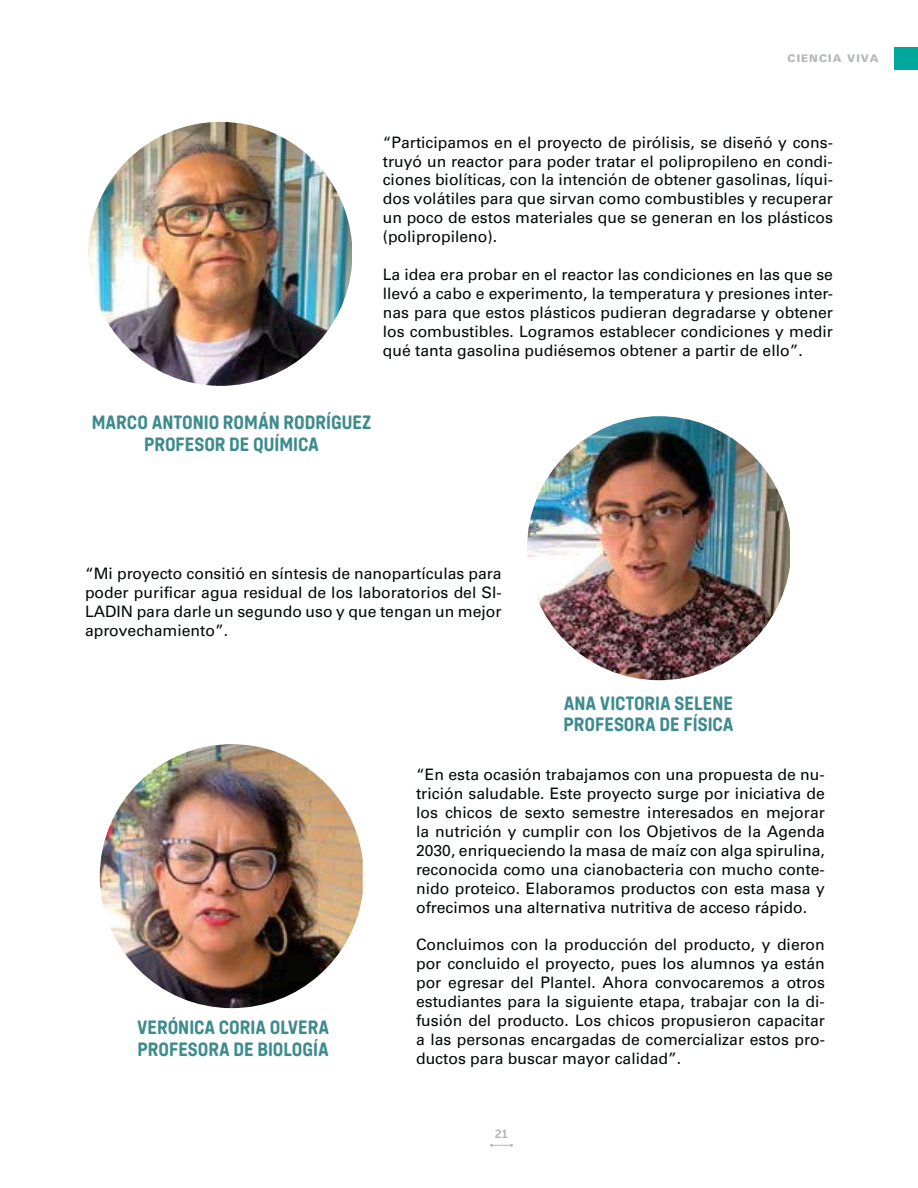
<style>
.page{position:relative;width:918px;height:1188px;background:#fff}
.page>*{position:absolute;margin:0;border:0;box-sizing:border-box;transform-origin:0 0}
.t1{font:18px/21.6px "Colatera Soft";color:#3e8b8d}
.t2{font:15.75px/18.9px "Univers LT 55 Rm";color:#030806;text-align:justify}
.t3{font:12px "Museo Sans 700";color:#b4b6b8}
.t4{font:10.5px "Univers LT 75 Blk";letter-spacing:.1em;color:#b4b6b8}
</style>
<div class="page">
<svg style="left:490px;top:1144px;width:23px;height:3px"></svg>
<div style="left:895px;top:47px;width:23px;height:23px;background:#00a79b"></div>
<img style="left:100px;top:744px;width:263px;height:264px">
<img style="left:88px;top:122px;width:264px;height:264px;border-radius:129px">
<img style="left:527px;top:416px;width:263px;height:264px">
<p class="t4" style="left:787px;top:52px;width:92px">CIENCIA VIVA</p>
<p class="t2" style="left:383px;top:133px;width:452px">“Participamos en el proyecto de pirólisis, se diseñó y cons&shy;truyó un reactor para poder tratar el polipropileno en condi&shy;ciones biolíticas, con la intención de obtener gasolinas, líqui&shy;dos volátiles para que sirvan como combustibles y recuperar un poco de estos materiales que se generan en los plásticos (polipropileno).</p>
<p class="t2" style="left:383px;top:265px;width:452px">La idea era probar en el reactor las condiciones en las que se llevó a cabo e experimento, la temperatura y presiones inter&shy;nas para que estos plásticos pudieran degradarse y obtener los combustibles. Logramos establecer condiciones y medir qué tanta gasolina pudiésemos obtener a partir de ello”.</p>
<p class="t1" style="left:92px;top:412px;width:281px;text-align:center">MARCO ANTONIO ROMÁN RODRÍGUEZ<br>PROFESOR DE QUÍMICA</p>
<p class="t2" style="left:85px;top:564px;width:418px">“Mi proyecto consitió en síntesis de nanopartículas para poder purificar agua residual de los laboratorios del SI-LADIN para darle un segundo uso y que tengan un mejor aprovechamiento”.</p>
<p class="t1" style="left:564px;top:692px;width:171px">ANA VICTORIA SELENE<br>PROFESORA DE FÍSICA</p>
<p class="t1" style="left:137px;top:1017px;width:194px">VERÓNICA CORIA OLVERA<br>PROFESORA DE BIOLOGÍA</p>
<p class="t2" style="left:416px;top:765px;width:410px">“En esta ocasión trabajamos con una propuesta de nu&shy;trición saludable. Este proyecto surge por iniciativa de los chicos de sexto semestre interesados en mejorar la nutrición y cumplir con los Objetivos de la Agenda 2030, enriqueciendo la masa de maíz con alga spirulina, reconocida como una cianobacteria con mucho conte&shy;nido proteico. Elaboramos productos con esta masa y ofrecimos una alternativa nutritiva de acceso rápido.</p>
<p class="t2" style="left:416px;top:935px;width:410px">Concluimos con la producción del producto, y dieron por concluido el proyecto, pues los alumnos ya están por egresar del Plantel. Ahora convocaremos a otros estudiantes para la siguiente etapa, trabajar con la di&shy;fusión del producto. Los chicos propusieron capacitar a las personas encargadas de comercializar estos pro&shy;ductos para buscar mayor calidad”.</p>
<p class="t3" style="left:495px;top:1127px;width:15px">21</p>
</div>
